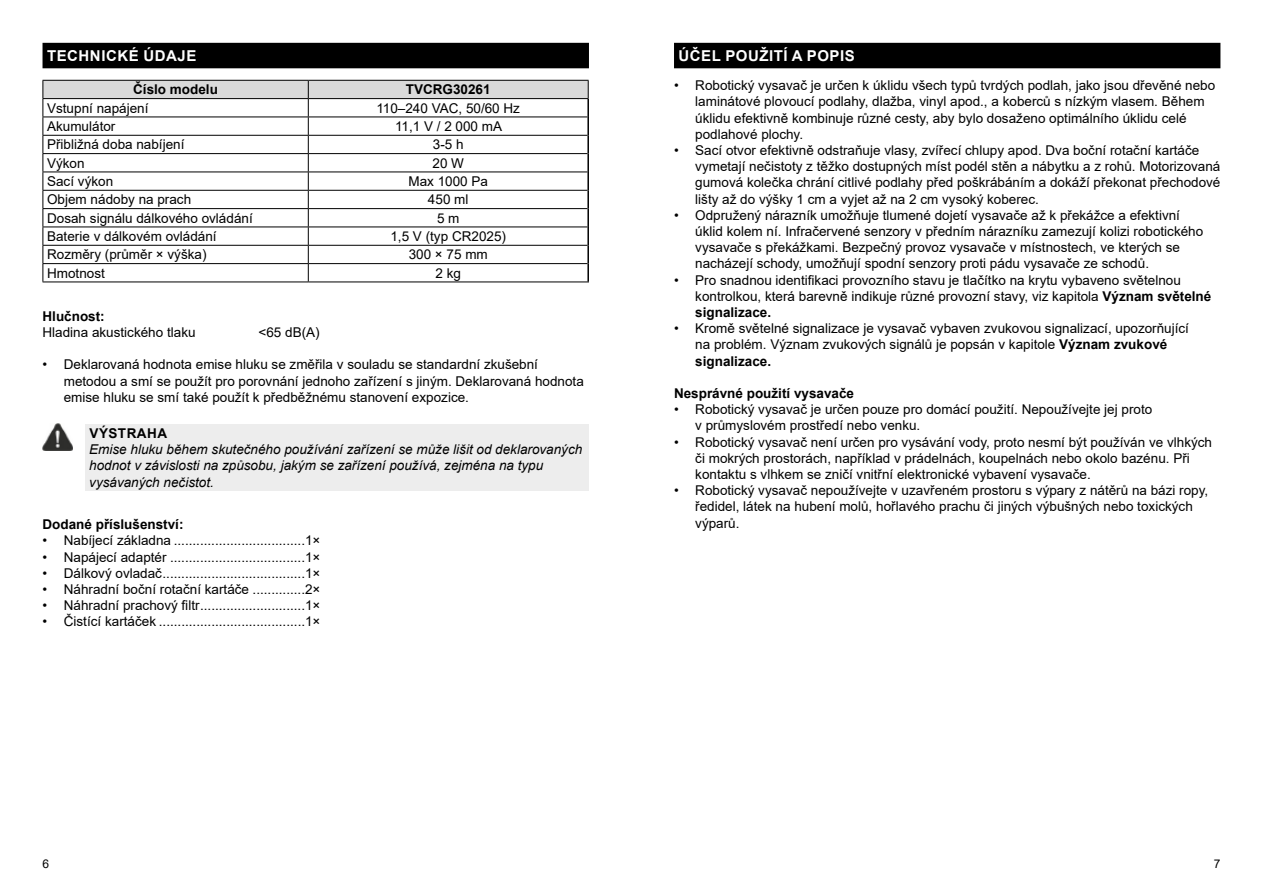
<style>
.page{position:relative;width:1263px;height:893px;background:#fff}
.page>*{position:absolute;margin:0;border:0;box-sizing:border-box;transform-origin:0 0}
.t1{font:700 15px "Arial";letter-spacing:.035em;color:#fff}
.t2{font:13.5px/16.2px "Arial";color:#000}
.t3{font:italic 13.5px/16.2px "Arial";color:#000}
.t4{font:700 13.5px "Arial";color:#000}
.t5{font:700 13.5px "Arial";letter-spacing:.035em;color:#000}
.t6{font:12px "Arial";color:#000}
.s1{font-weight:700}
</style>
<div class="page">
<div style="left:43px;top:43px;width:546px;height:25px;background:#000"></div>
<svg style="left:43px;top:80px;width:546px;height:202px"></svg>
<hr style="left:43px;top:282px;width:265px;height:1px;background:#000">
<hr style="left:308px;top:282px;width:281px;height:1px;background:#000">
<div style="left:85px;top:424px;width:504px;height:67px;background:#ededed"></div>
<img style="left:43px;top:424px;width:29px;height:26px">
<div style="left:674px;top:43px;width:546px;height:25px;background:#000"></div>
<p class="t1" style="left:47px;top:45px;width:151px">TECHNICKÉ ÚDAJE</p>
<p class="t4" style="left:133px;top:80px;width:86px">Číslo modelu</p>
<p class="t4" style="left:406px;top:80px;width:86px">TVCRG30261</p>
<p class="t2" style="left:47px;top:100px;width:103px">Vstupní napájení</p>
<p class="t2" style="left:376px;top:100px;width:145px">110–240 VAC, 50/60 Hz</p>
<p class="t2" style="left:47px;top:118px;width:70px">Akumulátor</p>
<p class="t2" style="left:395px;top:118px;width:109px">11,1 V / 2 000 mA</p>
<p class="t2" style="left:47px;top:136px;width:139px">Přibližná doba nabíjení</p>
<p class="t2" style="left:433px;top:136px;width:32px">3-5 h</p>
<p class="t2" style="left:47px;top:155px;width:39px">Výkon</p>
<p class="t2" style="left:432px;top:155px;width:33px">20 W</p>
<p class="t2" style="left:47px;top:173px;width:68px">Sací výkon</p>
<p class="t2" style="left:408px;top:173px;width:81px">Max 1000 Pa</p>
<p class="t2" style="left:47px;top:191px;width:146px">Objem nádoby na prach</p>
<p class="t2" style="left:428px;top:191px;width:42px">450 ml</p>
<p class="t2" style="left:47px;top:210px;width:207px">Dosah signálu dálkového ovládání</p>
<p class="t2" style="left:437px;top:210px;width:24px">5 m</p>
<p class="t2" style="left:47px;top:228px;width:171px">Baterie v dálkovém ovládání</p>
<p class="t2" style="left:390px;top:228px;width:117px">1,5 V (typ CR2025)</p>
<p class="t2" style="left:47px;top:246px;width:161px">Rozměry (průměr × výška)</p>
<p class="t2" style="left:409px;top:246px;width:81px">300 × 75 mm</p>
<p class="t2" style="left:47px;top:265px;width:59px">Hmotnost</p>
<p class="t2" style="left:435px;top:265px;width:27px">2 kg</p>
<p class="t4" style="left:43px;top:306px;width:64px">Hlučnost:</p>
<p class="t2" style="left:43px;top:324px;width:155px">Hladina akustického tlaku</p>
<p class="t2" style="left:259px;top:324px;width:63px">&lt;65 dB(A)</p>
<p class="t2" style="left:64px;top:356px;width:522px;text-indent:-21px">• Deklarovaná hodnota emise hluku se změřila v souladu se standardní zkušební metodou a smí se použít pro porovnání jednoho zařízení s jiným. Deklarovaná hodnota emise hluku se smí také použít k předběžnému stanovení expozice.</p>
<p class="t5" style="left:90px;top:424px;width:79px">VÝSTRAHA</p>
<p class="t3" style="left:89px;top:442px;width:494px">Emise hluku během skutečného používání zařízení se může lišit od deklarovaných hodnot v závislosti na způsobu, jakým se zařízení používá, zejména na typu vysávaných nečistot.</p>
<p class="t4" style="left:43px;top:515px;width:143px">Dodané příslušenství:</p>
<p class="t2" style="left:43px;top:532px;width:279px">• Nabíjecí základna ...................................1×</p>
<p class="t2" style="left:43px;top:549px;width:279px">• Napájecí adaptér ....................................1×</p>
<p class="t2" style="left:43px;top:565px;width:279px">• Dálkový ovladač......................................1×</p>
<p class="t2" style="left:43px;top:581px;width:279px">• Náhradní boční rotační kartáče ..............2×</p>
<p class="t2" style="left:43px;top:597px;width:279px">• Náhradní prachový filtr............................1×</p>
<p class="t2" style="left:43px;top:613px;width:279px">• Čistící kartáček .......................................1×</p>
<p class="t1" style="left:678px;top:45px;width:178px">ÚČEL POUŽITÍ A POPIS</p>
<p class="t2" style="left:695px;top:77px;width:521px;text-indent:-21px">• Robotický vysavač je určen k úklidu všech typů tvrdých podlah, jako jsou dřevěné nebo laminátové plovoucí podlahy, dlažba, vinyl apod., a koberců s nízkým vlasem. Během úklidu efektivně kombinuje různé cesty, aby bylo dosaženo optimálního úklidu celé podlahové plochy.</p>
<p class="t2" style="left:695px;top:142px;width:527px;text-indent:-21px">• Sací otvor efektivně odstraňuje vlasy, zvířecí chlupy apod. Dva boční rotační kartáče vymetají nečistoty z těžko dostupných míst podél stěn a nábytku a z rohů. Motorizovaná gumová kolečka chrání citlivé podlahy před poškrábáním a dokáží překonat přechodové lišty až do výšky 1 cm a vyjet až na 2 cm vysoký koberec.</p>
<p class="t2" style="left:695px;top:207px;width:509px;text-indent:-21px">• Odpružený nárazník umožňuje tlumené dojetí vysavače až k překážce a efektivní úklid kolem ní. Infračervené senzory v předním nárazníku zamezují kolizi robotického vysavače s překážkami. Bezpečný provoz vysavače v místnostech, ve kterých se nacházejí schody, umožňují spodní senzory proti pádu vysavače ze schodů.</p>
<p class="t2" style="left:695px;top:272px;width:518px;text-indent:-21px">• Pro snadnou identifikaci provozního stavu je tlačítko na krytu vybaveno světelnou kontrolkou, která barevně indikuje různé provozní stavy, viz kapitola <span class="s1">Význam světelné signalizace.</span></p>
<p class="t2" style="left:695px;top:320px;width:495px;text-indent:-21px">• Kromě světelné signalizace je vysavač vybaven zvukovou signalizací, upozorňující na problém. Význam zvukových signálů je popsán v kapitole <span class="s1">Význam zvukové signalizace.</span></p>
<p class="t4" style="left:674px;top:384px;width:182px">Nesprávné použití vysavače</p>
<p class="t2" style="left:695px;top:401px;width:458px;text-indent:-21px">• Robotický vysavač je určen pouze pro domácí použití. Nepoužívejte jej proto v průmyslovém prostředí nebo venku.</p>
<p class="t2" style="left:695px;top:434px;width:518px;text-indent:-21px">• Robotický vysavač není určen pro vysávání vody, proto nesmí být používán ve vlhkých či mokrých prostorách, například v prádelnách, koupelnách nebo okolo bazénu. Při kontaktu s vlhkem se zničí vnitřní elektronické vybavení vysavače.</p>
<p class="t2" style="left:695px;top:482px;width:514px;text-indent:-21px">• Robotický vysavač nepoužívejte v uzavřeném prostoru s výpary z nátěrů na bázi ropy, ředidel, látek na hubení molů, hořlavého prachu či jiných výbušných nebo toxických výparů.</p>
<p class="t6" style="left:43px;top:855px;width:8px">6</p>
<p class="t6" style="left:1214px;top:855px;width:8px">7</p>
</div>
